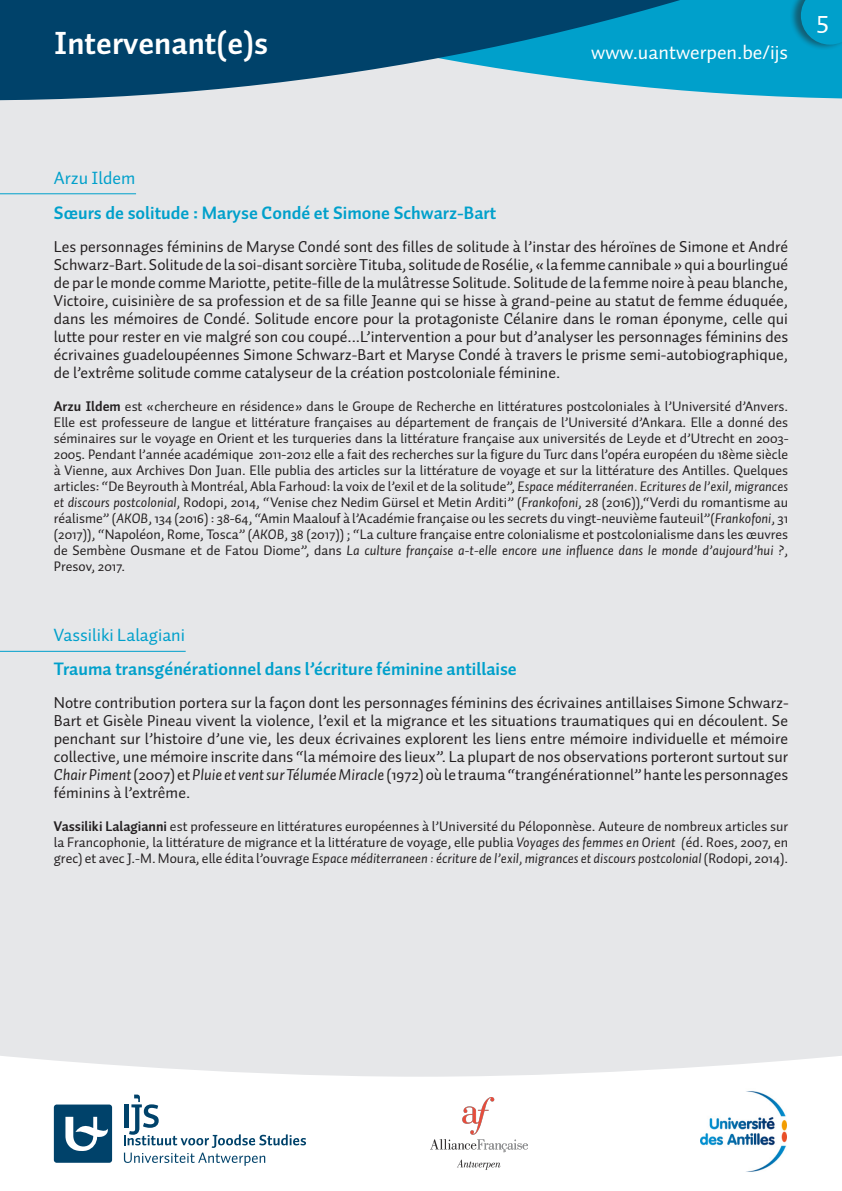
<style>
.page{position:relative;width:842px;height:1191px;background:#e6e7e9}
.page>*{position:absolute;margin:0;border:0;box-sizing:border-box;transform-origin:0 0}
.t1{font:700 32px "Auto 1";color:#fff}
.kleine_tekst{font:28px "Auto 1";color:#fff}
.t2{font:20px "Auto 1";color:#fff}
.titel{font:700 18px "Auto 1";color:#00a0cb}
.naam{font:18px "Auto 1";color:#00a0cb}
.basistekst{font:16px/18px "Auto 1";color:#231f20;text-align:justify}
.kleine_tekst-2{font:14px/16px "Auto 1";color:#231f20;text-align:justify}
.s1{font-weight:700}
.s2{font-style:italic}
</style>
<div class="page">
<svg style="left:0;top:1056px;width:842px;height:135px;background:#fbfbfb"></svg>
<svg style="left:0;top:0;width:842px;height:100px;fill:#00426a"></svg>
<div style="left:790px;top:0;width:52px;height:50px;background:#231f20;opacity:.5"></div>
<svg style="left:801px;top:0;width:41px;height:45px;background:#019bc4"></svg>
<hr style="left:0;top:193px;width:136px;height:1px;background:#00a0cb">
<hr style="left:0;top:651px;width:186px;height:1px;background:#00a0cb">
<div style="left:54px;top:1104px;width:58px;height:58px;background:#00426a;border-radius:3px"></div>
<svg style="left:65px;top:1116px;width:43px;height:35px"></svg>
<svg style="left:124px;top:1094px;width:182px;height:71px;background:#dfe7ec"></svg>
<img style="left:700px;top:1088px;width:86px;height:84px">
<img style="left:430px;top:1098px;width:97px;height:73px">
<p class="t1" style="left:54px;top:23px;width:216px">Intervenant(e)s</p>
<p class="t2" style="left:591px;top:39px;width:198px">www.uantwerpen.be/ijs</p>
<p class="kleine_tekst" style="left:816px;top:2px;width:14px">5</p>
<p class="naam" style="left:54px;top:167px;width:83px">Arzu Ildem</p>
<p class="titel" style="left:54px;top:202px;width:444px">Sœurs de solitude : Maryse Condé et Simone Schwarz-Bart</p>
<p class="basistekst" style="left:54px;top:237px;width:736px">Les personnages féminins de Maryse Condé sont des filles de solitude à l’instar des héroïnes de Simone et André Schwarz-Bart. Solitude de la soi-disant sorcière Tituba, solitude de Rosélie, «la femme cannibale» qui a bourlingué de par le monde comme Mariotte, petite-fille de la mulâtresse Solitude. Solitude de la femme noire à peau blanche, Victoire, cuisinière de sa profession et de sa fille Jeanne qui se hisse à grand-peine au statut de femme éduquée, dans les mémoires de Condé. Solitude encore pour la protagoniste Célanire dans le roman éponyme, celle qui lutte pour rester en vie malgré son cou coupé...L’intervention a pour but d’analyser les personnages féminins des écrivaines guadeloupéennes Simone Schwarz-Bart et Maryse Condé à travers le prisme semi-autobiographique, de l’extrême solitude comme catalyseur de la création postcoloniale féminine.</p>
<p class="kleine_tekst-2" style="left:54px;top:397px;width:736px"><span class="s1">Arzu Ildem</span> est «chercheure en résidence» dans le Groupe de Recherche en littératures postcoloniales à l’Université d’Anvers.<br>Elle est professeure de langue et littérature françaises au département de français de l’Université d’Ankara. Elle a donné des séminaires sur le voyage en Orient et les turqueries dans la littérature française aux universités de Leyde et d’Utrecht en 2003- 2005. Pendant l’année académique 2011-2012 elle a fait des recherches sur la figure du Turc dans l’opéra européen du 18ème siècle à Vienne, aux Archives Don Juan. Elle publia des articles sur la littérature de voyage et sur la littérature des Antilles. Quelques articles: “De Beyrouth à Montréal, Abla Farhoud: la voix de l’exil et de la solitude”, <span class="s2">Espace méditerranéen. Ecritures de l’exil, migrances et discours postcolonial,</span> Rodopi, 2014, “Venise chez Nedim Gürsel et Metin Arditi” (<span class="s2">Frankofoni</span>, 28 (2016)),“Verdi du romantisme au réalisme” (<span class="s2">AKOB</span>, 134 (2016) : 38-64, “Amin Maalouf à l’Académie française ou les secrets du vingt-neuvième fauteuil”(<span class="s2">Frankofoni</span>, 31 (2017)), “Napoléon, Rome, Tosca” (<span class="s2">AKOB</span>, 38 (2017)) ; “La culture française entre colonialisme et postcolonialisme dans les œuvres de Sembène Ousmane et de Fatou Diome”, dans <span class="s2">La culture française a-t-elle encore une influence dans le monde d’aujourd’hui ?</span>, Presov, 2017.</p>
<p class="naam" style="left:54px;top:623px;width:133px">Vassiliki Lalagiani</p>
<p class="titel" style="left:54px;top:658px;width:464px">Trauma transgénérationnel dans l’écriture féminine antillaise</p>
<p class="basistekst" style="left:54px;top:693px;width:736px">Notre contribution portera sur la façon dont les personnages féminins des écrivaines antillaises Simone Schwarz-Bart et Gisèle Pineau vivent la violence, l’exil et la migrance et les situations traumatiques qui en découlent. Se penchant sur l’histoire d’une vie, les deux écrivaines explorent les liens entre mémoire individuelle et mémoire collective, une mémoire inscrite dans “la mémoire des lieux”. La plupart de nos observations porteront surtout sur <span class="s2">Chair Piment</span> (2007) et <span class="s2">Pluie et vent sur Télumée Miracle</span> (1972) où le trauma “trangénérationnel” hante les personnages féminins à l’extrême.</p>
<p class="kleine_tekst-2" style="left:54px;top:817px;width:736px"><span class="s1">Vassiliki Lalagianni</span> est professeure en littératures européennes à l’Université du Péloponnèse. Auteure de nombreux articles sur la Francophonie, la littérature de migrance et la littérature de voyage, elle publia <span class="s2">Voyages des femmes en Orient (</span>éd. Roes, 2007, en grec) et avec J.-M. Moura, elle édita l’ouvrage <span class="s2">Espace méditerraneen : écriture de l’exil, migrances et discours postcolonial</span> (Rodopi, 2014).</p>
</div>
